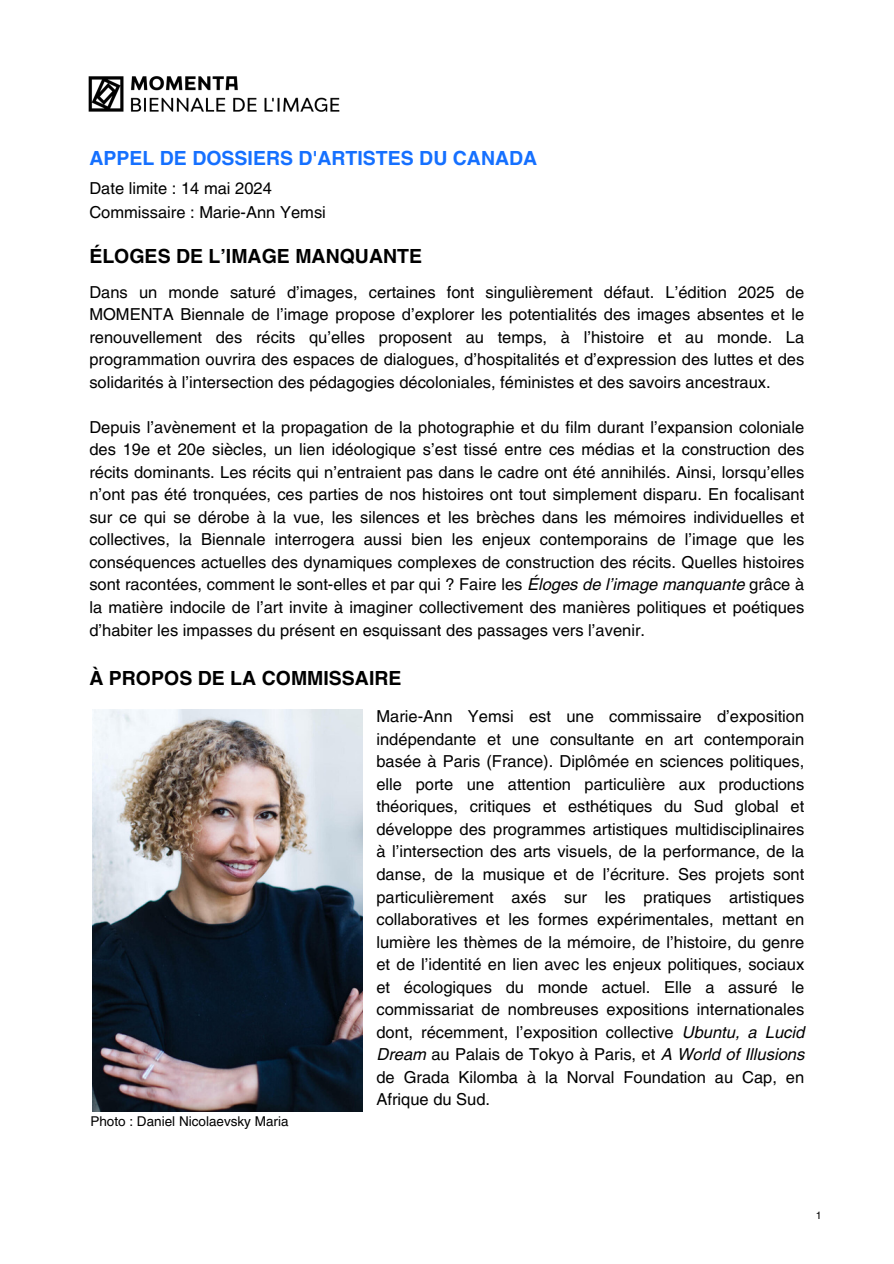
<style>
.page{position:relative;width:894px;height:1264px;background:#fff}
.page>*{position:absolute;margin:0;border:0;box-sizing:border-box;transform-origin:0 0}
.t1{font:700 19.5px "Helvetica LT Pro";color:#000}
.t2{font:700 19.5px "Helvetica LT Pro";color:#1570ff}
.t3{font:16.5px/22.5px "Helvetica LT Pro";color:#000;text-align:justify}
.t4{font:13.5px "Helvetica LT Pro";color:#000}
.t5{font:10.5px "Helvetica LT Pro";color:#000}
.s1{font-style:italic}
</style>
<div class="page">
<img style="left:92px;top:709px;width:270px;height:402px">
<img style="left:88px;top:76px;width:252px;height:36px">
<h2 class="t2" style="left:89px;top:151px;width:449px">APPEL DE DOSSIERS D'ARTISTES DU CANADA</h2>
<h2 class="t3" style="left:89px;top:178px;width:184px">Date limite : 14 mai 2024</h2>
<h1 class="t3" style="left:89px;top:202px;width:238px">Commissaire : Marie-Ann Yemsi</h1>
<p class="t1" style="left:89px;top:249px;width:334px">ÉLOGES DE L’IMAGE MANQUANTE</p>
<h2 class="t3" style="left:89px;top:282px;width:716px">Dans un monde saturé d’images, certaines font singulièrement défaut. L’édition 2025 de MOMENTA Biennale de l’image propose d’explorer les potentialités des images absentes et le renouvellement des récits qu’elles proposent au temps, à l’histoire et au monde. La programmation ouvrira des espaces de dialogues, d’hospitalités et d’expression des luttes et des solidarités à l’intersection des pédagogies décoloniales, féministes et des savoirs ancestraux.</h2>
<h2 class="t3" style="left:89px;top:417px;width:716px">Depuis l’avènement et la propagation de la photographie et du film durant l’expansion coloniale des 19e et 20e siècles, un lien idéologique s’est tissé entre ces médias et la construction des récits dominants. Les récits qui n’entraient pas dans le cadre ont été annihilés. Ainsi, lorsqu’elles n’ont pas été tronquées, ces parties de nos histoires ont tout simplement disparu. En focalisant sur ce qui se dérobe à la vue, les silences et les brèches dans les mémoires individuelles et collectives, la Biennale interrogera aussi bien les enjeux contemporains de l’image que les conséquences actuelles des dynamiques complexes de construction des récits. Quelles histoires sont racontées, comment le sont-elles et par qui ? Faire les <span class="s1">Éloges de l’image manquante</span> grâce à la matière indocile de l’art invite à imaginer collectivement des manières politiques et poétiques d’habiter les impasses du présent en esquissant des passages vers l’avenir.</h2>
<p class="t1" style="left:89px;top:670px;width:313px">À PROPOS DE LA COMMISSAIRE</p>
<h2 class="t4" style="left:90px;top:1115px;width:200px">Photo : Daniel Nicolaevsky Maria</h2>
<h1 class="t3" style="left:376px;top:707px;width:429px">Marie-Ann Yemsi est une commissaire d’exposition indépendante et une consultante en art contemporain basée à Paris (France). Diplômée en sciences politiques, elle porte une attention particulière aux productions théoriques, critiques et esthétiques du Sud global et développe des programmes artistiques multidisciplinaires à l’intersection des arts visuels, de la performance, de la danse, de la musique et de l’écriture. Ses projets sont particulièrement axés sur les pratiques artistiques collaboratives et les formes expérimentales, mettant en lumière les thèmes de la mémoire, de l’histoire, du genre et de l’identité en lien avec les enjeux politiques, sociaux et écologiques du monde actuel. Elle a assuré le commissariat de nombreuses expositions internationales dont, récemment, l’exposition collective <span class="s1">Ubuntu, a Lucid Dream</span> au Palais de Tokyo à Paris, et <span class="s1">A World of Illusions </span>de Grada Kilomba à la Norval Foundation au Cap, en Afrique du Sud.</h1>
<p class="t5" style="left:815px;top:1211px;width:7px">1</p>
</div>
